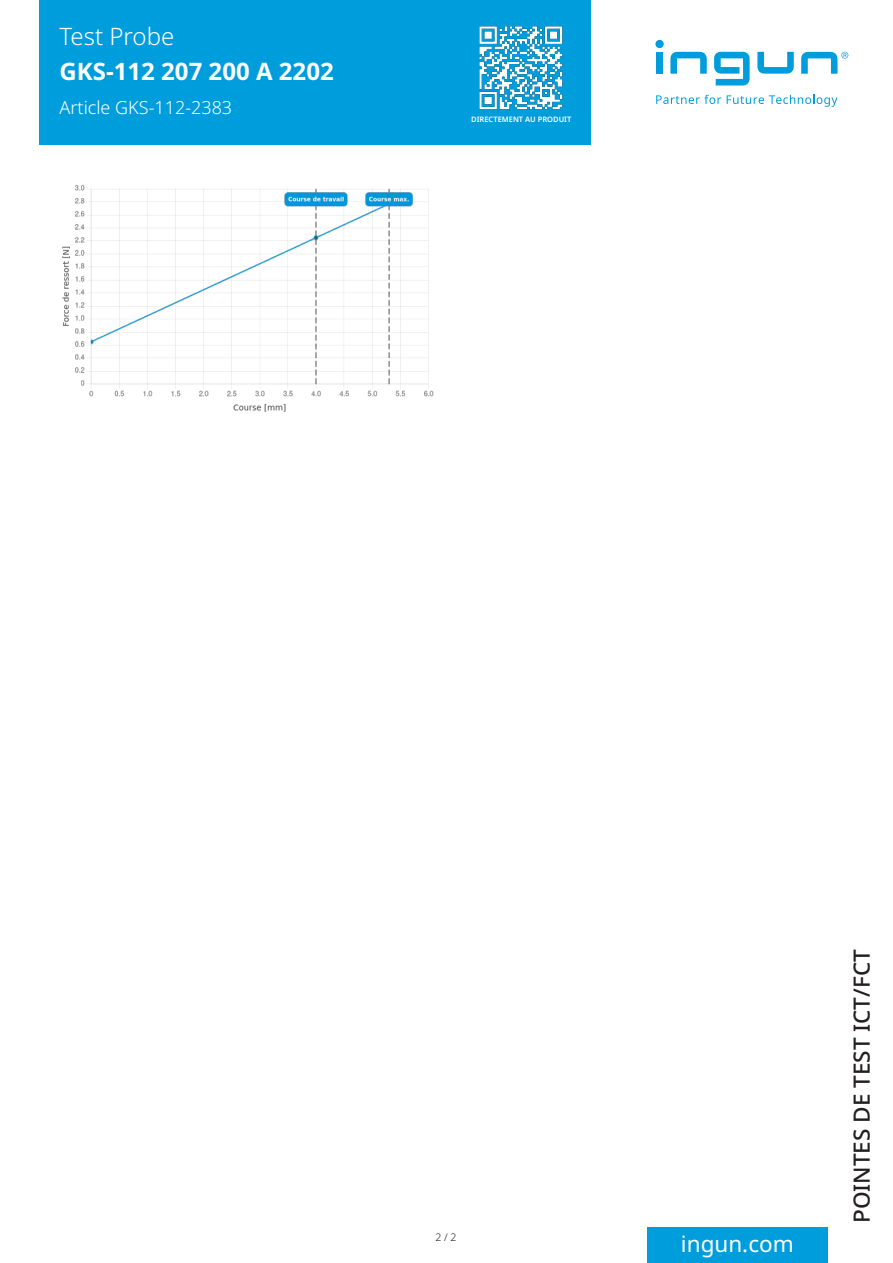
<style>
.page{position:relative;width:893px;height:1263px;background:#fff}
.page>*{position:absolute;margin:0;border:0;box-sizing:border-box;transform-origin:0 0}
.t1{font:700 24px "Noto Sans";color:#fff}
.t2{font:300 24px "Noto Sans";color:#fff}
.t3{font:500 22.5px "Noto Sans";color:#231f20}
.t4{font:22.5px "Noto Sans";color:#fff}
.t5{font:300 18px "Noto Sans";color:#fff}
.t6{font:300 10.5px "Noto Sans";color:#23181c}
.t7{font:600 7.5px "Noto Sans";color:#fff}
</style>
<div class="page">
<div style="left:40px;top:0;width:551px;height:145px;background:#009ddc"></div>
<div style="left:647px;top:1228px;width:181px;height:35px;background:#009ddc"></div>
<img style="left:480px;top:27px;width:83px;height:83px">
<img style="left:62px;top:184px;width:372px;height:228px">
<div style="left:656px;top:52px;width:7px;height:22px;background:#009ddc"></div>
<svg style="left:670px;top:52px;width:37px;height:22px"></svg>
<svg style="left:714px;top:52px;width:36px;height:34px"></svg>
<svg style="left:757px;top:52px;width:37px;height:22px"></svg>
<div style="left:655px;top:40px;width:9px;height:8px;background:#009ddc;border-radius:50%"></div>
<svg style="left:801px;top:52px;width:47px;height:22px"></svg>
<svg style="left:656px;top:95px;width:65px;height:9px"></svg>
<svg style="left:727px;top:95px;width:110px;height:12px"></svg>
<h1 class="t2" style="left:60px;top:23px;width:116px">Test Probe</h1>
<h1 class="t1" style="left:60px;top:57px;width:276px">GKS-112 207 200 A 2202</h1>
<h3 class="t5" style="left:60px;top:97px;width:174px">Article GKS-112-2383</h3>
<p class="t7" style="left:471px;top:115px;width:102px">DIRECTEMENT AU PRODUIT</p>
<h3 class="t6" style="left:435px;top:1231px;width:23px">2 / 2</h3>
<h2 class="t4" style="left:681px;top:1231px;width:114px">ingun.com</h2>
<h2 class="t3" style="left:849px;top:1223px;width:275px;rotate:-90deg">POINTES DE TEST ICT/FCT</h2>
</div>
